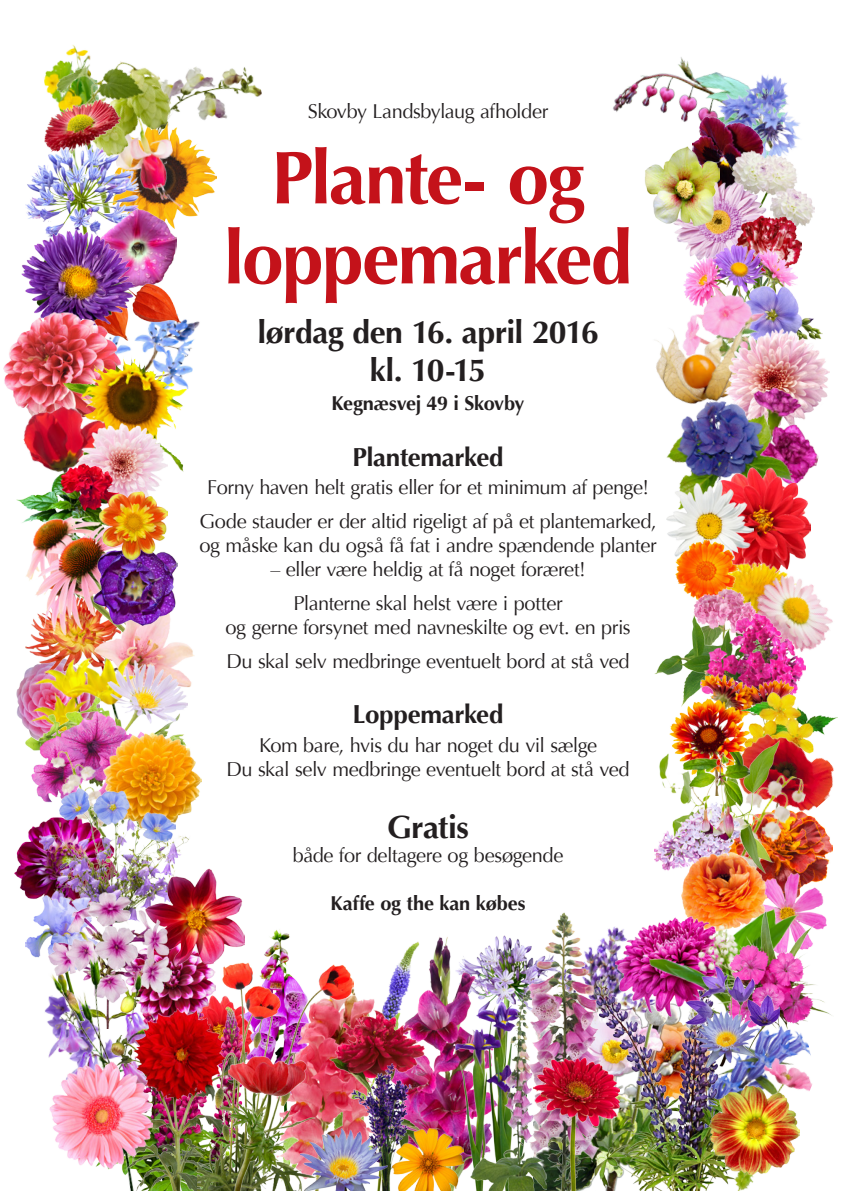
<style>
.page{position:relative;width:842px;height:1191px;background:#fff}
.page>*{position:absolute;margin:0;border:0;box-sizing:border-box;transform-origin:0 0}
.t1{font:700 75px/80px "Optima";letter-spacing:-.025em;color:#c4121a;text-align:center}
.t2{font:700 32px/38.4px "Optima";letter-spacing:-.02em;color:#231f20;text-align:center}
.t3{font:700 26px "Optima";letter-spacing:-.015em;color:#231f20}
.t4{font:20px/24px "Optima";letter-spacing:-.02em;color:#231f20}
.t5{font:700 20px "Optima";letter-spacing:-.01em;color:#231f20}
</style>
<div class="page">
<img style="left:183px;top:67px;width:79px;height:54px">
<img style="left:186px;top:139px;width:31px;height:78px">
<img style="left:142px;top:98px;width:44px;height:118px">
<img style="left:43px;top:70px;width:9px;height:25px">
<img style="left:52px;top:45px;width:131px;height:126px">
<img style="left:44px;top:99px;width:76px;height:46px">
<img style="left:25px;top:145px;width:117px;height:85px">
<img style="left:500px;top:935px;width:27px;height:54px">
<img style="left:264px;top:929px;width:26px;height:33px">
<img style="left:600px;top:926px;width:16px;height:36px">
<img style="left:613px;top:57px;width:93px;height:89px">
<img style="left:15px;top:829px;width:25px;height:66px">
<img style="left:122px;top:319px;width:78px;height:110px">
<img style="left:99px;top:209px;width:77px;height:70px">
<img style="left:122px;top:279px;width:58px;height:61px">
<img style="left:21px;top:230px;width:113px;height:99px">
<img style="left:3px;top:312px;width:119px;height:94px">
<img style="left:89px;top:355px;width:43px;height:31px">
<img style="left:18px;top:397px;width:110px;height:67px">
<img style="left:78px;top:423px;width:89px;height:68px">
<img style="left:17px;top:464px;width:103px;height:59px">
<img style="left:25px;top:515px;width:75px;height:125px">
<img style="left:94px;top:625px;width:100px;height:63px">
<img style="left:17px;top:641px;width:140px;height:86px">
<img style="left:706px;top:72px;width:94px;height:78px">
<img style="left:693px;top:117px;width:70px;height:64px">
<img style="left:721px;top:150px;width:93px;height:101px">
<img style="left:674px;top:181px;width:93px;height:64px">
<img style="left:733px;top:215px;width:68px;height:64px">
<img style="left:686px;top:245px;width:111px;height:41px">
<img style="left:791px;top:292px;width:23px;height:36px">
<img style="left:683px;top:272px;width:108px;height:56px">
<img style="left:656px;top:309px;width:105px;height:76px">
<img style="left:724px;top:328px;width:105px;height:55px">
<img style="left:724px;top:383px;width:104px;height:85px">
<img style="left:665px;top:385px;width:130px;height:96px">
<img style="left:706px;top:468px;width:105px;height:73px">
<img style="left:667px;top:481px;width:86px;height:74px">
<img style="left:737px;top:541px;width:96px;height:109px">
<img style="left:675px;top:539px;width:62px;height:50px">
<img style="left:683px;top:589px;width:83px;height:24px">
<img style="left:654px;top:613px;width:152px;height:79px">
<img style="left:87px;top:661px;width:101px;height:71px">
<img style="left:25px;top:696px;width:134px;height:52px">
<img style="left:384px;top:936px;width:116px;height:192px">
<img style="left:777px;top:1029px;width:34px;height:25px">
<img style="left:103px;top:732px;width:98px;height:84px">
<img style="left:669px;top:673px;width:125px;height:68px">
<img style="left:741px;top:692px;width:63px;height:21px">
<img style="left:697px;top:713px;width:141px;height:95px">
<img style="left:30px;top:747px;width:100px;height:95px">
<img style="left:810px;top:808px;width:23px;height:70px">
<img style="left:779px;top:762px;width:31px;height:111px">
<img style="left:60px;top:788px;width:115px;height:28px">
<img style="left:527px;top:912px;width:73px;height:145px">
<img style="left:40px;top:816px;width:149px;height:79px">
<img style="left:766px;top:873px;width:60px;height:36px">
<img style="left:654px;top:741px;width:125px;height:132px">
<img style="left:594px;top:962px;width:183px;height:229px">
<img style="left:676px;top:753px;width:73px;height:103px">
<img style="left:681px;top:853px;width:85px;height:52px">
<img style="left:25px;top:895px;width:23px;height:42px">
<img style="left:616px;top:927px;width:29px;height:89px">
<img style="left:645px;top:146px;width:74px;height:79px">
<img style="left:92px;top:546px;width:86px;height:79px">
<img style="left:145px;top:867px;width:100px;height:95px">
<img style="left:100px;top:491px;width:67px;height:68px">
<img style="left:48px;top:892px;width:124px;height:45px">
<img style="left:25px;top:937px;width:173px;height:233px">
<img style="left:645px;top:905px;width:161px;height:114px">
<img style="left:709px;top:909px;width:123px;height:120px">
<img style="left:686px;top:966px;width:93px;height:83px">
<img style="left:112px;top:1008px;width:86px;height:183px">
<img style="left:716px;top:1054px;width:97px;height:137px">
<img style="left:709px;top:1085px;width:90px;height:89px">
<img style="left:353px;top:982px;width:31px;height:27px">
<img style="left:198px;top:962px;width:155px;height:229px">
<img style="left:455px;top:1001px;width:16px;height:177px">
<img style="left:329px;top:1009px;width:106px;height:119px">
<img style="left:352px;top:1063px;width:60px;height:128px">
<img style="left:694px;top:1010px;width:64px;height:57px">
<img style="left:306px;top:1128px;width:81px;height:63px">
<img style="left:471px;top:989px;width:76px;height:202px">
<img style="left:393px;top:1128px;width:70px;height:63px">
<img style="left:229px;top:1056px;width:77px;height:135px">
<img style="left:533px;top:1057px;width:87px;height:134px">
<img style="left:49px;top:1061px;width:104px;height:107px">
<p class="t4" style="left:308px;top:99px;width:242px">Skovby Landsbylaug afholder</p>
<p class="t1" style="left:224px;top:139px;width:411px">Plante- og loppemarked</p>
<p class="t2" style="left:258px;top:313px;width:342px">lørdag den 16. april 2016 kl. 10-15</p>
<p class="t5" style="left:332px;top:392px;width:194px">Kegnæsvej 49 i Skovby</p>
<p class="t3" style="left:353px;top:441px;width:153px">Plantemarked</p>
<p class="t4" style="left:207px;top:476px;width:443px">Forny haven helt gratis eller for et minimum af penge!</p>
<p class="t4" style="left:199px;top:510px;width:459px">Gode stauder er der altid rigeligt af på et plantemarked, og måske kan du også få fat i andre spændende planter</p>
<p class="t4" style="left:270px;top:558px;width:317px">– eller være heldig at få noget foræret!</p>
<p class="t4" style="left:225px;top:591px;width:407px;text-align:center">Planterne skal helst være i potter<br>og gerne forsynet med navneskilte og evt. en pris</p>
<p class="t4" style="left:226px;top:649px;width:405px">Du skal selv medbringe eventuelt bord at stå ved</p>
<p class="t3" style="left:353px;top:699px;width:152px">Loppemarked</p>
<p class="t4" style="left:259px;top:733px;width:340px">Kom bare, hvis du har noget du vil sælge</p>
<p class="t4" style="left:226px;top:757px;width:405px">Du skal selv medbringe eventuelt bord at stå ved</p>
<p class="t2" style="left:387px;top:808px;width:83px">Gratis</p>
<p class="t4" style="left:293px;top:844px;width:272px">både for deltagere og besøgende</p>
<p class="t5" style="left:331px;top:892px;width:196px">Kaffe og the kan købes</p>
</div>
